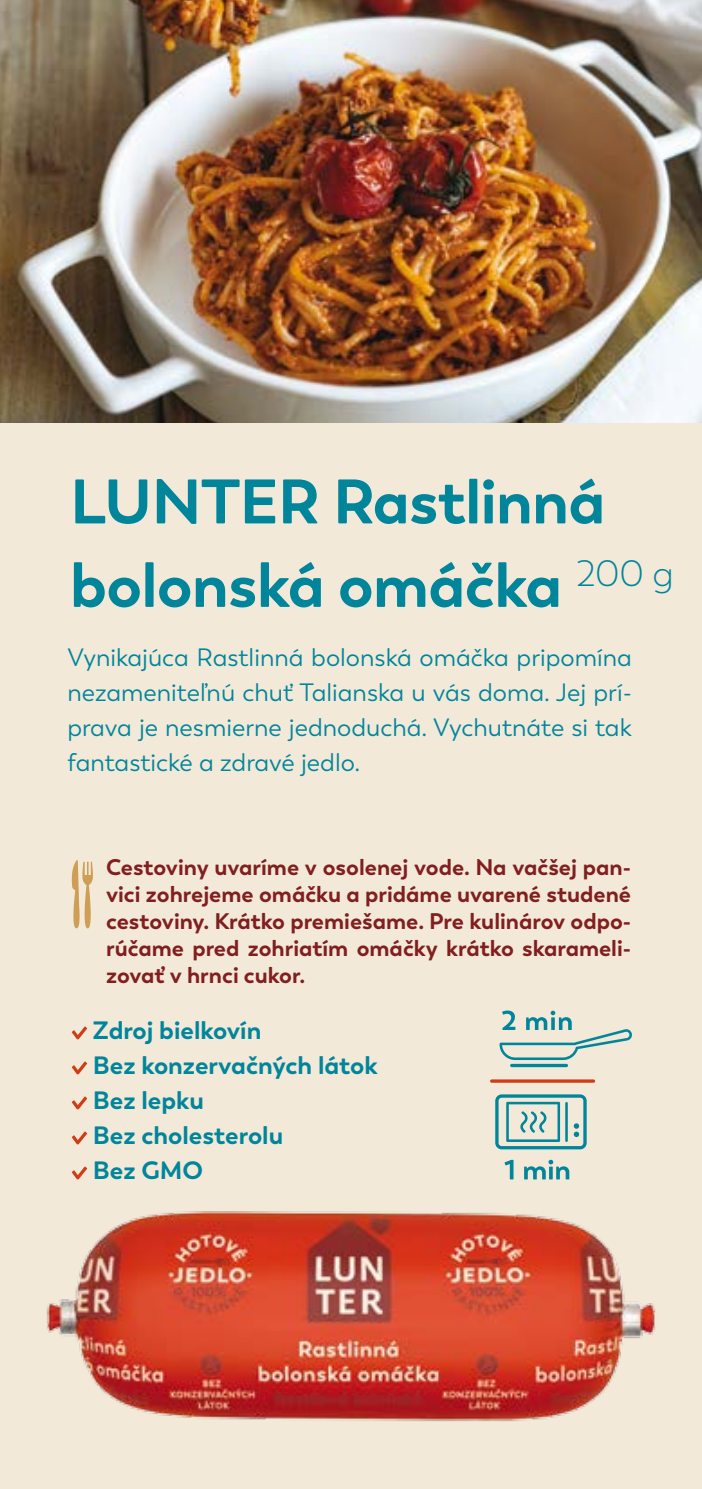
<style>
.page{position:relative;width:702px;height:1489px;background:#fff}
.page>*{position:absolute;margin:0;border:0;box-sizing:border-box;transform-origin:0 0}
.t1{font:700 62.5px/83.5px "Boston";letter-spacing:-.01em;color:#00859b}
.t2{font:25px/35px "Boston";color:#00859b;text-align:justify}
.t3{font:700 25px/35px "Boston";color:#00859b}
.t4{font:700 22.5px/27px "Boston";color:#811f20;text-align:justify}
</style>
<div class="page">
<div style="left:0;top:423px;width:702px;height:1065px;background:#f3e9d9"></div>
<img style="left:0;top:0;width:702px;height:423px">
<svg style="left:72px;top:1026px;width:15px;height:13px"></svg>
<svg style="left:72px;top:1061px;width:15px;height:13px"></svg>
<svg style="left:72px;top:1096px;width:15px;height:13px"></svg>
<svg style="left:72px;top:1131px;width:15px;height:13px"></svg>
<svg style="left:72px;top:1166px;width:15px;height:13px"></svg>
<img style="left:46px;top:1211px;width:610px;height:210px">
<svg style="left:71px;top:860px;width:22px;height:68px"></svg>
<svg style="left:495px;top:1094px;width:91px;height:55px"></svg>
<svg style="left:510px;top:1063px;width:58px;height:4px"></svg>
<hr style="left:490px;top:1079px;width:105px;height:3px;background:#cf3c15;border-radius:2px">
<svg style="left:499px;top:1010px;width:133px;height:49px"></svg>
<svg style="left:504px;top:1159px;width:65px;height:20px"></svg>
<h1 class="t1" style="left:70px;top:460px;width:605px">LUNTER Rastlinná bolonská omáčka <sup>200</sup> <sup>g</sup></h1>
<p class="t2" style="left:67px;top:640px;width:566px">Vynikajúca Rastlinná bolonská omáčka pripomína nezameniteľnú chuť Talianska u vás doma. Jej prí&shy;prava je nesmierne jednoduchá. Vychutnáte si tak fantastické a zdravé jedlo.</p>
<p class="t4" style="left:106px;top:853px;width:526px">Cestoviny uvaríme v osolenej vode. Na vačšej pan&shy;vici zohrejeme omáčku a pridáme uvarené studené cestoviny. Krátko premiešame. Pre kulinárov odpo&shy;rúčame pred zohriatím omáčky krátko skarameli&shy;zovať v hrnci cukor.</p>
<p class="t3" style="left:93px;top:1013px;width:286px">Zdroj bielkovín<br>Bez konzervačných látok<br>Bez lepku<br>Bez cholesterolu<br>Bez GMO</p>
</div>
